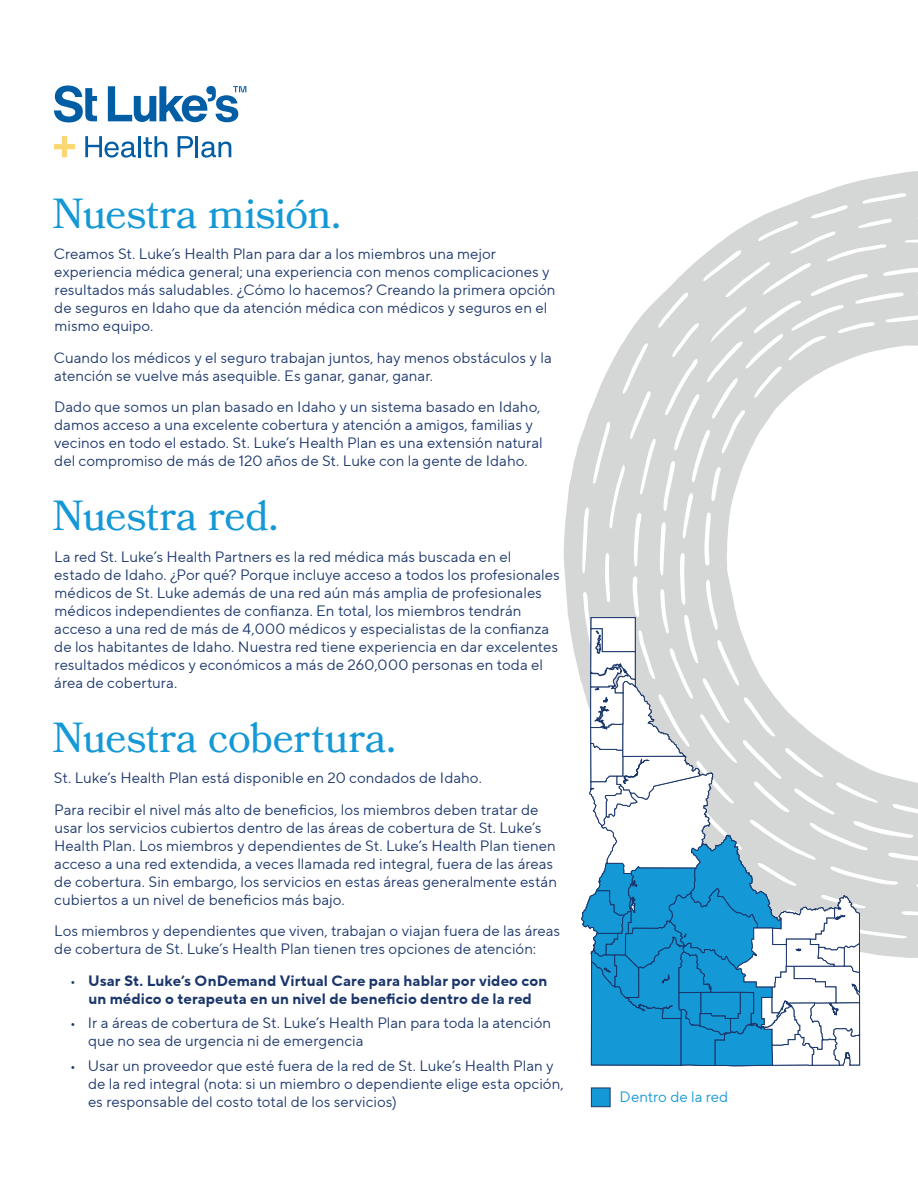
<style>
.page{position:relative;width:918px;height:1188px;background:#fff}
.page>*{position:absolute;margin:0;border:0;box-sizing:border-box;transform-origin:0 0}
.t1{font:42px "Bookmania";letter-spacing:-.01em;color:#1498d6}
.t2{font:15px/18px "TT Norms Pro";letter-spacing:.005em;color:#1a366b}
.t3{font:700 15px/18px "TT Norms Pro";letter-spacing:.005em;color:#1a366b;text-align:center}
.t4{font:15px "TT Norms Pro";letter-spacing:.005em;color:#1498d6}
.s1{font-weight:400}
</style>
<div class="page">
<svg style="left:564px;top:171px;width:354px;height:787px"></svg>
<svg style="left:54px;top:86px;width:43px;height:36px"></svg>
<svg style="left:108px;top:86px;width:138px;height:36px"></svg>
<svg style="left:85px;top:136px;width:51px;height:22px"></svg>
<hr style="left:138px;top:136px;width:3px;height:21px;background:#015da4">
<svg style="left:143px;top:136px;width:24px;height:21px"></svg>
<svg style="left:54px;top:136px;width:21px;height:21px"></svg>
<svg style="left:178px;top:136px;width:15px;height:21px"></svg>
<hr style="left:196px;top:136px;width:2px;height:21px;background:#015da4">
<svg style="left:201px;top:141px;width:30px;height:17px"></svg>
<div style="left:591px;top:1088px;width:19px;height:19px;background:#1498d6;border:1px solid #1a366b"></div>
<svg style="left:581px;top:617px;width:279px;height:449px"></svg>
<h1 class="t1" style="left:52px;top:189px;width:290px">Nuestra misión.</h1>
<p class="t2" style="left:54px;top:245px;width:503px">Creamos St. Luke’s Health Plan para dar a los miembros una mejor experiencia médica general; una experiencia con menos complicaciones y resultados más saludables. ¿Cómo lo hacemos? Creando la primera opción de seguros en Idaho que da atención médica con médicos y seguros en el mismo equipo.</p>
<p class="t2" style="left:54px;top:348px;width:499px">Cuando los médicos y el seguro trabajan juntos, hay menos obstáculos y la atención se vuelve más asequible. Es ganar, ganar, ganar.</p>
<p class="t2" style="left:54px;top:398px;width:490px">Dado que somos un plan basado en Idaho y un sistema basado en Idaho, damos acceso a una excelente cobertura y atención a amigos, familias y vecinos en todo el estado. St. Luke’s Health Plan es una extensión natural del compromiso de más de 120 años de St. Luke con la gente de Idaho.</p>
<h1 class="t1" style="left:52px;top:491px;width:228px">Nuestra red.</h1>
<p class="t2" style="left:54px;top:547px;width:507px">La red St. Luke’s Health Partners es la red médica más buscada en el estado de Idaho. ¿Por qué? Porque incluye acceso a todos los profesionales médicos de St. Luke además de una red aún más amplia de profesionales médicos independientes de confianza. En total, los miembros tendrán acceso a una red de más de 4,000 médicos y especialistas de la confianza de los habitantes de Idaho. Nuestra red tiene experiencia en dar excelentes resultados médicos y económicos a más de 260,000 personas en toda el área de cobertura.</p>
<h1 class="t1" style="left:52px;top:712px;width:346px">Nuestra cobertura.</h1>
<p class="t2" style="left:54px;top:762px;width:486px;line-height:31.5px">St. Luke’s Health Plan está disponible en 20 condados de Idaho.<br>Para recibir el nivel más alto de beneficios, los miembros deben tratar de</p>
<p class="t2" style="left:54px;top:818px;width:504px">usar los servicios cubiertos dentro de las áreas de cobertura de St. Luke’s Health Plan. Los miembros y dependientes de St. Luke’s Health Plan tienen acceso a una red extendida, a veces llamada red integral, fuera de las áreas de cobertura. Sin embargo, los servicios en estas áreas generalmente están cubiertos a un nivel de beneficios más bajo.</p>
<p class="t2" style="left:54px;top:922px;width:507px">Los miembros y dependientes que viven, trabajan o viajan fuera de las áreas de cobertura de St. Luke’s Health Plan tienen tres opciones de atención:</p>
<p class="t3" style="left:70px;top:971px;width:479px"><span class="s1">•</span> Usar St. Luke’s OnDemand Virtual Care para hablar por video con un médico o terapeuta en un nivel de beneficio dentro de la red</p>
<p class="t2" style="left:88px;top:1014px;width:465px;text-indent:-18px">• Ir a áreas de cobertura de St. Luke’s Health Plan para toda la atención que no sea de urgencia ni de emergencia</p>
<p class="t2" style="left:88px;top:1057px;width:477px;text-indent:-18px">• Usar un proveedor que esté fuera de la red de St. Luke’s Health Plan y de la red integral (nota: si un miembro o dependiente elige esta opción, es responsable del costo total de los servicios)</p>
<p class="t4" style="left:620px;top:1086px;width:110px">Dentro de la red</p>
</div>
